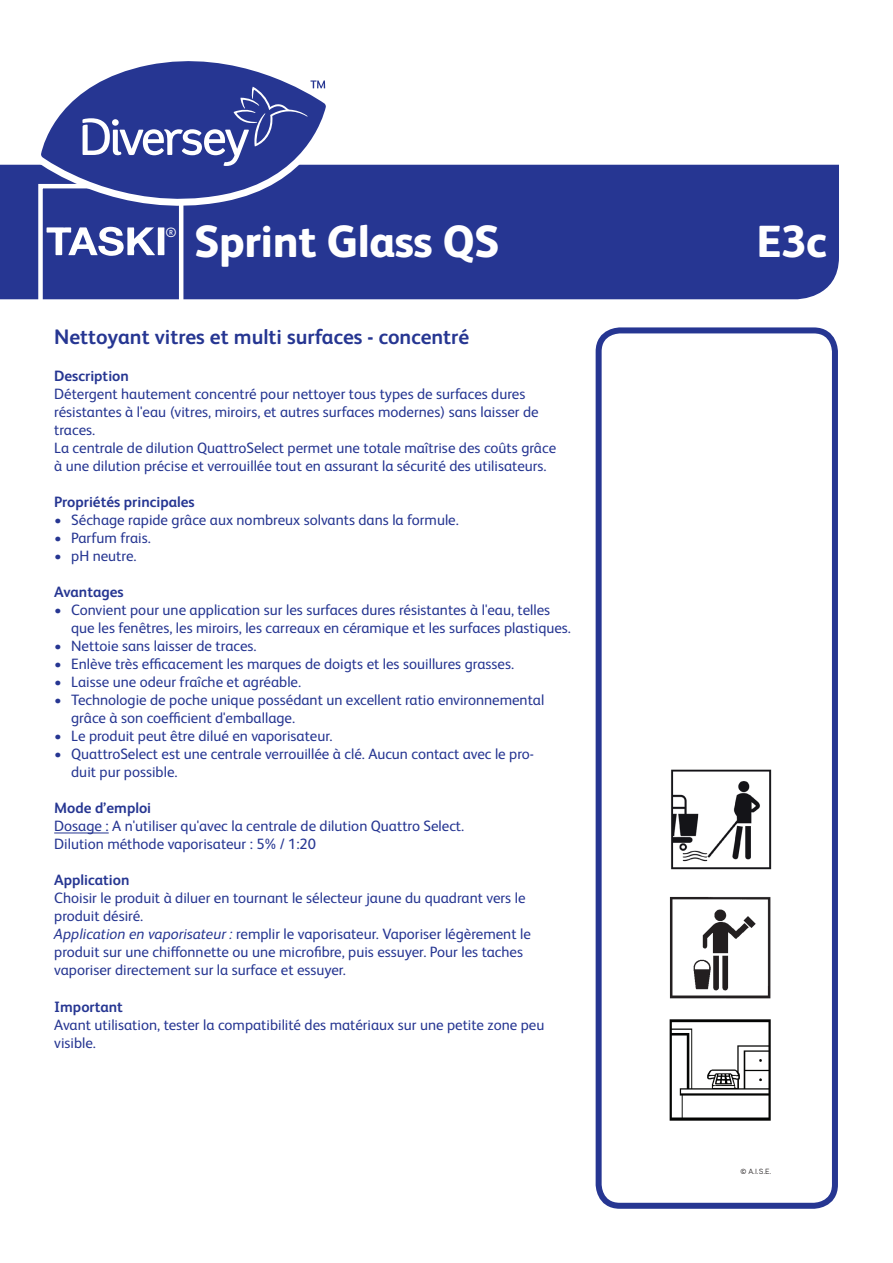
<style>
.page{position:relative;width:893px;height:1263px;background:#fff}
.page>*{position:absolute;margin:0;border:0;box-sizing:border-box;transform-origin:0 0}
.t1{font:800 45px "FS Albert Pro";letter-spacing:-.01em;color:#fff}
.t2{font:700 21px "FS Albert Pro";color:#263692}
.t3{font:15px/18px "FS Albert Pro";color:#263692}
.t4{font:700 15px "FS Albert Pro";color:#263692}
.t5{font:13.5px "FS Albert Pro";color:#fff}
.t6{font:7.5px "Aaux Pro OT";color:#231f20}
.s1{font-style:italic}
</style>
<div class="page">
<div style="left:0;top:165px;width:839px;height:134px;background:#263692"></div>
<div style="left:596px;top:327px;width:242px;height:882px;border:6px solid #263692;border-radius:21px"></div>
<hr style="left:54px;top:832px;width:55px;height:1px;background:#263692">
<div style="left:38px;top:184px;width:145px;height:126px;border:4px solid #fff"></div>
<img style="left:68px;top:227px;width:87px;height:29px">
<img style="left:669px;top:896px;width:102px;height:103px">
<svg style="left:33px;top:61px;width:305px;height:165px"></svg>
<svg style="left:82px;top:80px;width:243px;height:86px"></svg>
<img style="left:669px;top:1019px;width:102px;height:102px">
<img style="left:671px;top:769px;width:100px;height:101px">
<p class="t5" style="left:165px;top:223px;width:13px">®</p>
<h1 class="t1" style="left:194px;top:206px;width:307px">Sprint Glass QS</h1>
<h1 class="t1" style="left:756px;top:206px;width:72px">E3c</h1>
<h2 class="t2" style="left:54px;top:322px;width:416px">Nettoyant vitres et multi surfaces - concentré</h2>
<p class="t4" style="left:54px;top:366px;width:76px">Description</p>
<p class="t3" style="left:54px;top:384px;width:503px">Détergent hautement concentré pour nettoyer tous types de surfaces dures résistantes à l'eau (vitres, miroirs, et autres surfaces modernes) sans laisser de traces.<br>La centrale de dilution QuattroSelect permet une totale maîtrise des coûts grâce à une dilution précise et verrouillée tout en assurant la sécurité des utilisateurs.</p>
<p class="t4" style="left:54px;top:492px;width:142px">Propriétés principales</p>
<p class="t3" style="left:54px;top:510px;width:406px">• Séchage rapide grâce aux nombreux solvants dans la formule.</p>
<p class="t3" style="left:54px;top:528px;width:98px">• Parfum frais.</p>
<p class="t3" style="left:54px;top:546px;width:84px">• pH neutre.</p>
<p class="t4" style="left:54px;top:582px;width:71px">Avantages</p>
<p class="t3" style="left:71px;top:600px;width:501px;text-indent:-17px">• Convient pour une application sur les surfaces dures résistantes à l'eau, telles que les fenêtres, les miroirs, les carreaux en céramique et les surfaces plastiques.</p>
<p class="t3" style="left:54px;top:636px;width:204px">• Nettoie sans laisser de traces.</p>
<p class="t3" style="left:54px;top:654px;width:461px">• Enlève très efficacement les marques de doigts et les souillures grasses.</p>
<p class="t3" style="left:54px;top:672px;width:248px">• Laisse une odeur fraîche et agréable.</p>
<p class="t3" style="left:71px;top:690px;width:475px;text-indent:-17px">• Technologie de poche unique possédant un excellent ratio environnemental grâce à son coefficient d'emballage.</p>
<p class="t3" style="left:54px;top:726px;width:280px">• Le produit peut être dilué en vaporisateur.</p>
<p class="t3" style="left:71px;top:744px;width:464px;text-indent:-17px">• QuattroSelect est une centrale verrouillée à clé. Aucun contact avec le pro&shy;duit pur possible.</p>
<p class="t4" style="left:54px;top:798px;width:99px">Mode d’emploi</p>
<p class="t3" style="left:54px;top:816px;width:412px">Dosage : A n'utiliser qu'avec la centrale de dilution Quattro Select.<br>Dilution méthode vaporisateur : 5% / 1:20</p>
<p class="t4" style="left:54px;top:870px;width:77px">Application</p>
<p class="t3" style="left:54px;top:888px;width:478px">Choisir le produit à diluer en tournant le sélecteur jaune du quadrant vers le produit désiré.<br><span class="s1">Application en vaporisateur :</span> remplir le vaporisateur. Vaporiser légèrement le produit sur une chiffonnette ou une microfibre, puis essuyer. Pour les taches vaporiser directement sur la surface et essuyer.</p>
<p class="t4" style="left:54px;top:996px;width:70px">Important</p>
<p class="t3" style="left:54px;top:1014px;width:492px">Avant utilisation, tester la compatibilité des matériaux sur une petite zone peu visible.</p>
<p class="t6" style="left:740px;top:1166px;width:32px">© A.I.S.E.</p>
</div>
